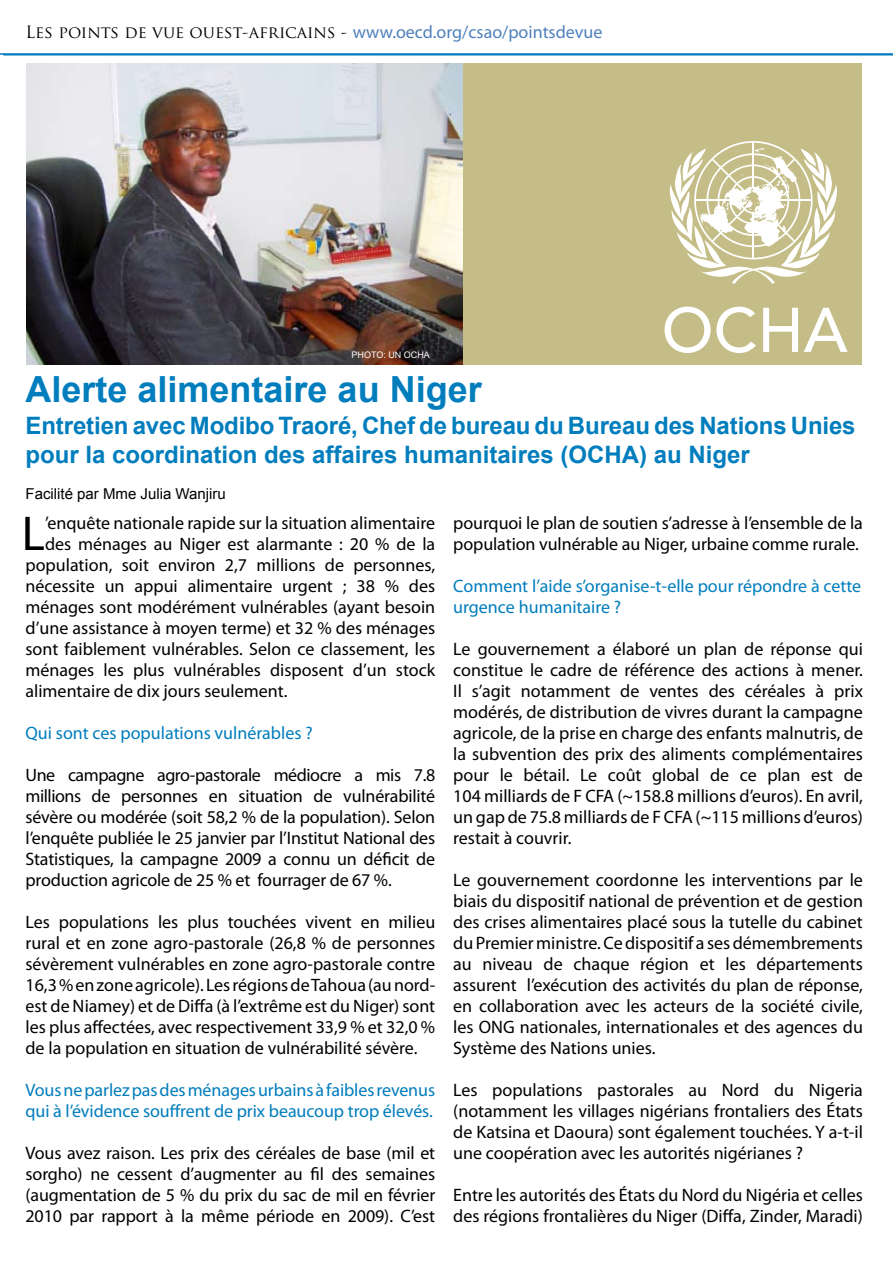
<style>
.page{position:relative;width:893px;height:1263px;background:#fff}
.page>*{position:absolute;margin:0;border:0;box-sizing:border-box;transform-origin:0 0}
.t1{font:49.2px "Myriad Pro";color:#000}
.t2{font:700 36px "Arial";color:#007dbd}
.t3{font:700 24px/28.8px "Arial";letter-spacing:-.005em;color:#007dbd}
.t4{font:18px/21px "Myriad Pro";color:#000;text-align:justify}
.t5{font:18px/21px "Myriad Pro";letter-spacing:-.005em;color:#007dbd}
.t6{font:16.5px "Trajan Pro";color:#000}
.t7{font:15px "Arial";color:#000}
.t8{font:9px "Arial";color:#fff}
.s1{font-family:"Myriad Pro";font-size:18px;color:#4f81bc}
</style>
<div class="page">
<hr style="left:0;top:53px;width:893px;height:2px;background:#0078bc">
<hr style="left:3px;top:54px;width:890px;height:2px;background:#0078bc">
<div style="left:26px;top:64px;width:836px;height:301px;background:#c4bd87"></div>
<img style="left:26px;top:64px;width:436px;height:301px">
<svg style="left:670px;top:141px;width:167px;height:143px"></svg>
<svg style="left:664px;top:307px;width:92px;height:46px"></svg>
<svg style="left:763px;top:308px;width:35px;height:44px"></svg>
<svg style="left:804px;top:308px;width:44px;height:44px"></svg>
<p class="t6" style="left:26px;top:21px;width:578px">Les points de vue ouest-africains - <span class="s1">www.oecd.org/csao/pointsdevue</span></p>
<p class="t8" style="left:352px;top:348px;width:80px">PHOTO: UN OCHA</p>
<h2 class="t2" style="left:26px;top:365px;width:458px">Alerte alimentaire au Niger</h2>
<h3 class="t3" style="left:26px;top:412px;width:832px">Entretien avec Modibo Traoré, Chef de bureau du Bureau des Nations Unies pour la coordination des affaires humanitaires (OCHA) au Niger</h3>
<p class="t7" style="left:26px;top:484px;width:202px">Facilité par Mme Julia Wanjiru</p>
<h1 class="t1" style="left:22px;top:503px;width:25px">L</h1>
<p class="t4" style="left:45px;top:512px;width:392px">’enquête nationale rapide sur la situation alimentaire</p>
<p class="t4" style="left:45px;top:533px;width:392px">des ménages au Niger est alarmante : 20 % de la</p>
<p class="t4" style="left:25px;top:554px;width:411px">population, soit environ 2,7 millions de personnes,</p>
<p class="t4" style="left:25px;top:575px;width:411px">nécessite un appui alimentaire urgent ; 38 % des</p>
<p class="t4" style="left:25px;top:596px;width:411px">ménages sont modérément vulnérables (ayant besoin</p>
<p class="t4" style="left:25px;top:617px;width:411px">d’une assistance à moyen terme) et 32 % des ménages</p>
<p class="t4" style="left:25px;top:638px;width:411px">sont faiblement vulnérables. Selon ce classement, les</p>
<p class="t4" style="left:25px;top:659px;width:411px">ménages les plus vulnérables disposent d’un stock</p>
<p class="t4" style="left:25px;top:680px;width:263px">alimentaire de dix jours seulement.</p>
<p class="t5" style="left:25px;top:722px;width:289px">Qui sont ces populations vulnérables ?</p>
<p class="t4" style="left:25px;top:764px;width:411px">Une campagne agro-pastorale médiocre a mis 7.8 millions de personnes en situation de vulnérabilité sévère ou modérée (soit 58,2 % de la population). Selon l’enquête publiée le 25 janvier par l’Institut National des Statistiques, la campagne 2009 a connu un déficit de production agricole de 25 % et fourrager de 67 %.</p>
<p class="t4" style="left:25px;top:911px;width:411px">Les populations les plus touchées vivent en milieu rural et en zone agro-pastorale (26,8 % de personnes sévèrement vulnérables en zone agro-pastorale contre 16,3 % en zone agricole). Les régions de Tahoua (au nord&shy;est de Niamey) et de Diffa (à l’extrême est du Niger) sont les plus affectées, avec respectivement 33,9 % et 32,0 % de la population en situation de vulnérabilité sévère.</p>
<p class="t5" style="left:25px;top:1079px;width:411px">Vous ne parlez pas des ménages urbains à faibles revenus qui à l’évidence souffrent de prix beaucoup trop élevés.</p>
<p class="t4" style="left:25px;top:1142px;width:411px">Vous avez raison. Les prix des céréales de base (mil et sorgho) ne cessent d’augmenter au fil des semaines (augmentation de 5 % du prix du sac de mil en février 2010 par rapport à la même période en 2009). C’est</p>
<p class="t4" style="left:453px;top:512px;width:411px">pourquoi le plan de soutien s’adresse à l’ensemble de la population vulnérable au Niger, urbaine comme rurale.</p>
<p class="t5" style="left:453px;top:575px;width:410px">Comment l’aide s’organise-t-elle pour répondre à cette urgence humanitaire ?</p>
<p class="t4" style="left:453px;top:638px;width:411px">Le gouvernement a élaboré un plan de réponse qui constitue le cadre de référence des actions à mener.<br>Il s’agit notamment de ventes des céréales à prix modérés, de distribution de vivres durant la campagne agricole, de la prise en charge des enfants malnutris, de la subvention des prix des aliments complémentaires pour le bétail. Le coût global de ce plan est de 104 milliards de F CFA (~158.8 millions d’euros). En avril, un gap de 75.8 milliards de F CFA (~115 millions d’euros) restait à couvrir.</p>
<p class="t4" style="left:453px;top:869px;width:411px">Le gouvernement coordonne les interventions par le biais du dispositif national de prévention et de gestion des crises alimentaires placé sous la tutelle du cabinet du Premier ministre. Ce dispositif a ses démembrements au niveau de chaque région et les départements assurent l’exécution des activités du plan de réponse, en collaboration avec les acteurs de la société civile, les ONG nationales, internationales et des agences du Système des Nations unies.</p>
<p class="t4" style="left:453px;top:1079px;width:411px">Les populations pastorales au Nord du Nigeria (notamment les villages nigérians frontaliers des États de Katsina et Daoura) sont également touchées. Y a-t-il une coopération avec les autorités nigérianes ?</p>
<p class="t4" style="left:453px;top:1184px;width:411px">Entre les autorités des États du Nord du Nigéria et celles des régions frontalières du Niger (Diffa, Zinder, Maradi)</p>
</div>
